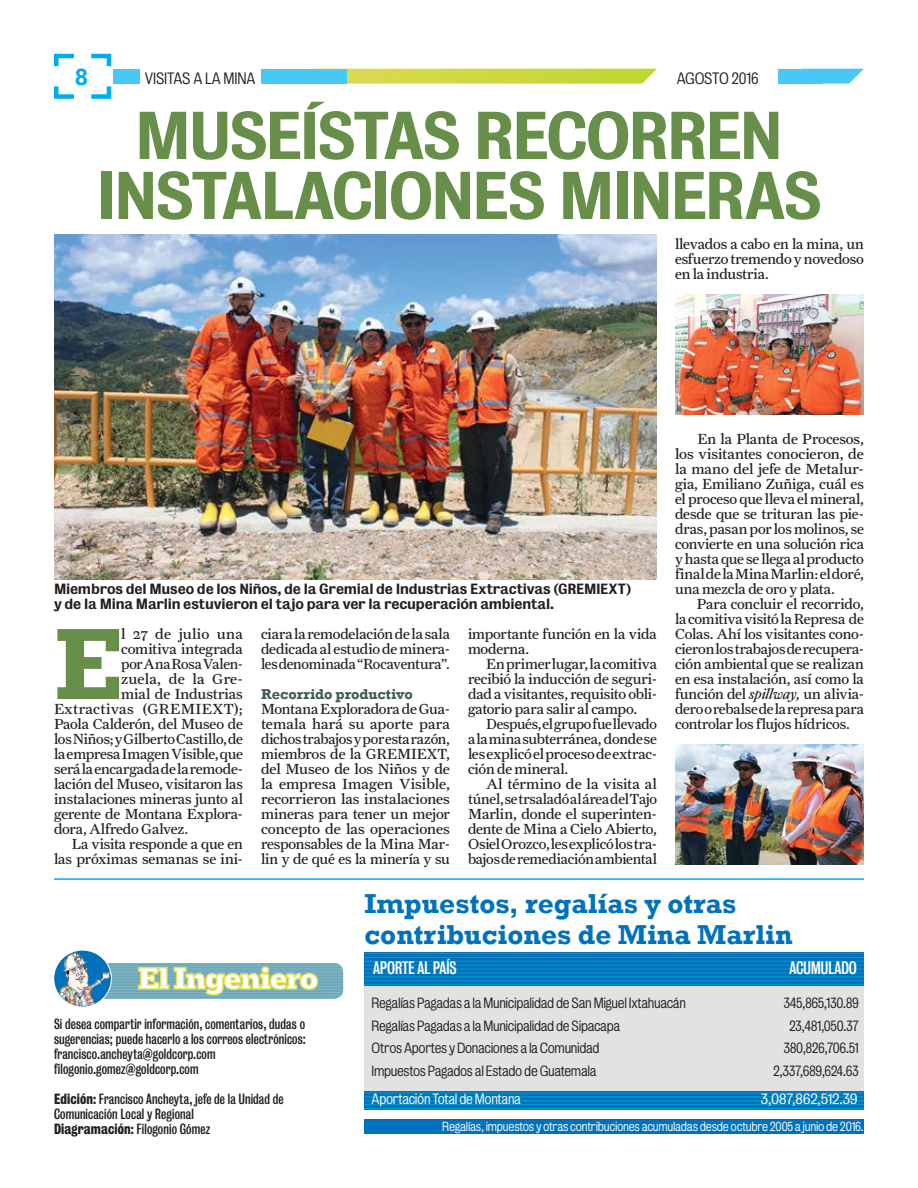
<style>
.page{position:relative;width:918px;height:1188px;background:#fff}
.page>*{position:absolute;margin:0;border:0;box-sizing:border-box;transform-origin:0 0}
.t1{font:700 103.05px "Rockwell";color:#688f49}
.t2{font:500 61.5px/60px "Bureau Grot";letter-spacing:-.05em;color:#688f49;text-align:center}
.t3{font:700 28.05px/30.9px "Rockwell";color:#0072bc}
.t4{font:700 24px "Rockwell";color:#00aeef}
.t5{font:16.5px "Bureau Grot Cond";letter-spacing:-.02em;color:#fff}
.t6{font:300 15px "Bureau Grot";letter-spacing:-.01em;color:#241f1f}
.t7{font:14.7px/15px "Farnham Text";letter-spacing:-.01em;color:#241f1f;text-align:justify}
.t8{font:14.7px "Farnham Text";letter-spacing:.025em;color:#241f1f}
.t9{font:700 14.7px "Rockwell";letter-spacing:-.005em;color:#405c52}
.t10{font:14.7px "Farnham Text";letter-spacing:.01em;color:#241f1f}
.t11{font:14.7px "Farnham Text";letter-spacing:.015em;color:#241f1f}
.t12{font:13.5px/15px "Bureau Grot Cond";letter-spacing:.01em;color:#241f1f}
.t13{font:300 13.5px/22.5px "Bureau Grot";letter-spacing:-.025em;color:#241f1f}
.t14{font:500 13.5px/15px "Bureau Grot";letter-spacing:-.015em;color:#241f1f}
.t15{font:300 13.5px "Bureau Grot";letter-spacing:-.025em;color:#fff}
.t16{font:300 13.5px "Bureau Grot";letter-spacing:-.025em;color:#fff;scale:1.17 1}
.t17{font:300 12px "Bureau Grot";letter-spacing:-.02em;color:#fff}
.s1{font-style:italic}
.s2{font-weight:700}
</style>
<div class="page">
<svg style="left:346px;top:69px;width:311px;height:15px;background:#ced949"></svg>
<svg style="left:91px;top:53px;width:21px;height:46px"></svg>
<svg style="left:54px;top:53px;width:20px;height:46px"></svg>
<svg style="left:822px;top:69px;width:42px;height:15px"></svg>
<div style="left:113px;top:69px;width:27px;height:15px;background:#48c9f5"></div>
<div style="left:778px;top:69px;width:44px;height:15px;background:#48c9f5"></div>
<div style="left:261px;top:69px;width:85px;height:15px;background:#48c9f5"></div>
<div style="left:364px;top:1119px;width:500px;height:15px;background:#0072bc"></div>
<div style="left:364px;top:985px;width:500px;height:117px;background:#e0dfdf"></div>
<div style="left:364px;top:952px;width:500px;height:33px;background:#0072bc"></div>
<hr style="left:364px;top:953px;width:500px;height:1px;background:#fff">
<hr style="left:364px;top:957px;width:500px;height:1px;background:#fff">
<hr style="left:364px;top:961px;width:500px;height:1px;background:#fff">
<hr style="left:364px;top:965px;width:500px;height:1px;background:#fff">
<hr style="left:364px;top:969px;width:500px;height:1px;background:#fff">
<hr style="left:364px;top:973px;width:500px;height:1px;background:#fff">
<hr style="left:364px;top:976px;width:500px;height:1px;background:#fff">
<hr style="left:364px;top:980px;width:500px;height:1px;background:#fff">
<hr style="left:364px;top:984px;width:500px;height:1px;background:#fff">
<div style="left:364px;top:1092px;width:500px;height:18px;background:#0072bc"></div>
<hr style="left:364px;top:1093px;width:500px;height:1px;background:#fff">
<hr style="left:364px;top:1096px;width:500px;height:1px;background:#fff">
<hr style="left:364px;top:1100px;width:500px;height:1px;background:#fff">
<hr style="left:364px;top:1104px;width:500px;height:1px;background:#fff">
<hr style="left:364px;top:1108px;width:500px;height:1px;background:#fff">
<svg style="left:103px;top:963px;width:240px;height:36px;background:#a1c4b7"></svg>
<div style="left:53px;top:949px;width:59px;height:59px;border:2px solid #fff;border-radius:50%"></div>
<img style="left:54px;top:951px;width:57px;height:55px;border-radius:28px">
<hr style="left:54px;top:878px;width:810px;height:2px;background:#00aeef">
<img style="left:54px;top:234px;width:603px;height:345px">
<img style="left:675px;top:294px;width:189px;height:120px">
<img style="left:675px;top:744px;width:189px;height:120px">
<h3 class="t4" style="left:75px;top:62px;width:15px">8</h3>
<p class="t6" style="left:145px;top:70px;width:112px">VISITAS A LA MINA</p>
<p class="t6" style="left:677px;top:70px;width:83px">AGOSTO 2016</p>
<h2 class="t2" style="left:96px;top:107px;width:727px">MUSEÍSTAS RECORREN<br>INSTALACIONES MINERAS</h2>
<p class="t7" style="left:675px;top:236px;width:190px">llevados a cabo en la mina, un esfuerzo tremendo y novedoso en la industria.</p>
<p class="t14" style="left:54px;top:582px;width:579px">Miembros del Museo de los Niños, de la Gremial de Industrias Extractivas (GREMIEXT) y de la Mina Marlin estuvieron el tajo para ver la recuperación ambiental.</p>
<h1 class="t1" style="left:54px;top:602px;width:70px">E</h1>
<p class="t11" style="left:121px;top:625px;width:123px">l 27 de julio una</p>
<p class="t7" style="left:121px;top:641px;width:123px">comitiva integrada</p>
<p class="t7" style="left:121px;top:656px;width:123px">por Ana Rosa Valen-</p>
<p class="t10" style="left:121px;top:670px;width:123px">zuela, de la Gre-</p>
<p class="t7" style="left:121px;top:686px;width:123px">mial de Industrias</p>
<p class="t8" style="left:54px;top:700px;width:190px">Extractivas (GREMIEXT);</p>
<p class="t7" style="left:54px;top:716px;width:191px">Paola Calderón, del Museo de</p>
<p class="t7" style="left:54px;top:731px;width:190px">los Niños; y Gilberto Castillo, de</p>
<p class="t7" style="left:54px;top:746px;width:191px">la empresa Imagen Visible, que</p>
<p class="t7" style="left:54px;top:761px;width:190px">será la encargada de la remode-</p>
<p class="t7" style="left:54px;top:776px;width:190px">lación del Museo, visitaron las</p>
<p class="t7" style="left:54px;top:791px;width:190px">instalaciones mineras junto al</p>
<p class="t7" style="left:54px;top:806px;width:190px">gerente de Montana Explora-</p>
<p class="t7" style="left:54px;top:821px;width:136px">dora, Alfredo Galvez.</p>
<p class="t7" style="left:72px;top:836px;width:173px">La visita responde a que en</p>
<p class="t7" style="left:54px;top:851px;width:191px">las próximas semanas se ini-</p>
<p class="t7" style="left:261px;top:626px;width:191px">ciara la remodelación de la sala dedicada al estudio de minera&shy;les denominada “Rocaventura”.</p>
<p class="t9" style="left:261px;top:685px;width:153px">Recorrido productivo</p>
<p class="t7" style="left:261px;top:701px;width:191px">Montana Exploradora de Gua&shy;temala hará su aporte para dichos trabajos y por esta razón, miembros de la GREMIEXT, del Museo de los Niños y de la empresa Imagen Visible, recorrieron las instalaciones mineras para tener un mejor concepto de las operaciones responsables de la Mina Mar&shy;lin y de qué es la minería y su</p>
<p class="t7" style="left:468px;top:626px;width:190px">importante función en la vida moderna.</p>
<p class="t7" style="left:468px;top:656px;width:191px;text-indent:18px">En primer lugar, la comitiva recibió la inducción de seguri&shy;dad a visitantes, requisito obli&shy;gatorio para salir al campo.</p>
<p class="t7" style="left:468px;top:716px;width:191px;text-indent:18px">Después, el grupo fue llevado a la mina subterránea, donde se les explicó el proceso de extrac&shy;ción de mineral.</p>
<p class="t7" style="left:468px;top:776px;width:191px;text-indent:18px">Al término de la visita al túnel, se trsaladó al área del Tajo Marlin, donde el superinten&shy;dente de Mina a Cielo Abierto, Osiel Orozco, les explicó los tra&shy;bajos de remediación ambiental</p>
<p class="t7" style="left:675px;top:431px;width:191px;text-indent:23px">En la Planta de Procesos, los visitantes conocieron, de la mano del jefe de Metalur&shy;gia, Emiliano Zuñiga, cuál es el proceso que lleva el mineral, desde que se trituran las pie&shy;dras, pasan por los molinos, se convierte en una solución rica y hasta que se llega al producto final de la Mina Marlin: el doré, una mezcla de oro y plata.</p>
<p class="t7" style="left:675px;top:596px;width:191px;text-indent:22px">Para concluir el recorrido, la comitiva visitó la Represa de Colas. Ahí los visitantes cono&shy;cieron los trabajos de recupera&shy;ción ambiental que se realizan en esa instalación, así como la función del <span class="s1">spillway,</span> un alivia&shy;dero o rebalse de la represa para controlar los flujos hídricos.</p>
<p class="t12" style="left:54px;top:1017px;width:253px">Si desea compartir información, comentarios, dudas o sugerencias; puede hacerlo a los correos electrónicos: francisco.ancheyta@goldcorp.com filogonio.gomez@goldcorp.com</p>
<p class="t12" style="left:54px;top:1091px;width:231px"><span class="s2">Edición:</span> Francisco Ancheyta, jefe de la Unidad de<br>Comunicación Local y Regional<br><span class="s2">Diagramación:</span> Filogonio Gómez</p>
<h3 class="t3" style="left:364px;top:889px;width:430px">Impuestos, regalías y otras contribuciones de Mina Marlin</h3>
<p class="t5" style="left:373px;top:958px;width:85px">APORTE AL PAÍS</p>
<p class="t5" style="left:789px;top:958px;width:69px">ACUMULADO</p>
<p class="t13" style="left:372px;top:992px;width:316px">Regalías Pagadas a la Municipalidad de San Miguel Ixtahuacán Regalías Pagadas a la Municipalidad de Sipacapa<br>Otros Aportes y Donaciones a la Comunidad<br>Impuestos Pagados al Estado de Guatemala</p>
<p class="t13" style="left:773px;top:992px;width:87px;text-align:right">345,865,130.89<br>23,481,050.37<br>380,826,706.51<br>2,337,689,624.63</p>
<p class="t16" style="left:760px;top:1091px;width:85px">3,087,862,512.39</p>
<p class="t15" style="left:372px;top:1091px;width:151px">Aportación Total de Montana</p>
<p class="t17" style="left:442px;top:1119px;width:423px">Regalías, impuestos y otras contribuciones acumuladas desde octubre 2005 a junio de 2016.</p>
</div>
